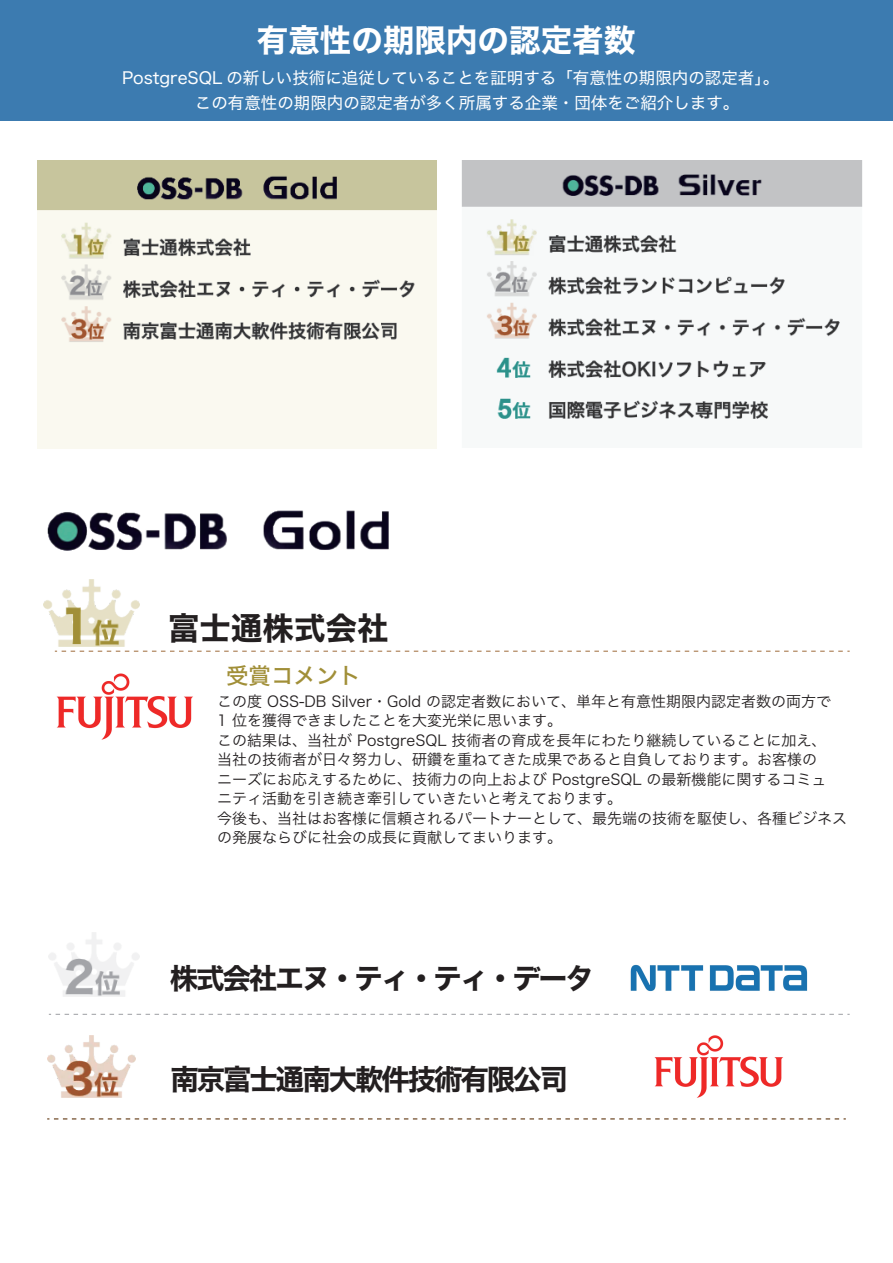
<style>
.page{position:relative;width:893px;height:1263px;background:#fff}
.page>*{position:absolute;margin:0;border:0;box-sizing:border-box;transform-origin:0 0}
.t1{font:31.5px "Hiragino Sans W7";color:#fff}
.t2{font:31.5px "Hiragino Sans W7";color:#231f20}
.t3{font:28.5px "Hiragino Sans W7";letter-spacing:-.075em;color:#231f20}
.t4{font:22.5px "Hiragino Sans W5";color:#a18f38}
.t5{font:16.5px/25.5px "Hiragino Sans W4";color:#fff;text-align:center}
.t6{font:15px/19.5px "Hiragino Sans W3";color:#231f20}
</style>
<div class="page">
<div style="left:0;top:0;width:893px;height:121px;background:#3c7bb0"></div>
<img style="left:48px;top:933px;width:91px;height:63px">
<img style="left:48px;top:1036px;width:88px;height:61px">
<svg style="left:47px;top:1118px;width:799px;height:1px"></svg>
<img style="left:47px;top:511px;width:341px;height:40px">
<img style="left:654px;top:1035px;width:129px;height:63px">
<svg style="left:49px;top:1014px;width:801px;height:1px"></svg>
<img style="left:38px;top:160px;width:399px;height:288px">
<img style="left:462px;top:161px;width:400px;height:258px">
<img style="left:630px;top:964px;width:178px;height:28px">
<img style="left:43px;top:579px;width:97px;height:68px">
<svg style="left:55px;top:651px;width:795px;height:1px"></svg>
<img style="left:56px;top:673px;width:137px;height:67px">
<h1 class="t1" style="left:257px;top:15px;width:380px">有意性の期限内の認定者数</h1>
<p class="t5" style="left:122px;top:64px;width:659px">PostgreSQL の新しい技術に追従していることを証明する「有意性の期限内の認定者」。　　この有意性の期限内の認定者が多く所属する企業・団体をご紹介します。</p>
<h1 class="t2" style="left:168px;top:603px;width:222px">富士通株式会社</h1>
<h3 class="t4" style="left:226px;top:655px;width:136px">受賞コメント</h3>
<p class="t6" style="left:217px;top:690px;width:632px">この度 OSS-DB Silver・Gold の認定者数において、単年と有意性期限内認定者数の両方で<br>1 位を獲得できましたことを大変光栄に思います。<br>この結果は、当社が PostgreSQL 技術者の育成を長年にわたり継続していることに加え、<br>当社の技術者が日々努力し、研鑽を重ねてきた成果であると自負しております。お客様の<br>ニーズにお応えするために、技術力の向上および PostgreSQL の最新機能に関するコミュ<br>ニティ活動を引き続き牽引していきたいと考えております。<br>今後も、当社はお客様に信頼されるパートナーとして、最先端の技術を駆使し、各種ビジネスの発展ならびに社会の成長に貢献してまいります。</p>
<h2 class="t3" style="left:170px;top:956px;width:425px">株式会社エヌ・ティ・ティ・データ</h2>
<h2 class="t3" style="left:171px;top:1056px;width:399px">南京富士通南大軟件技術有限公司</h2>
</div>
